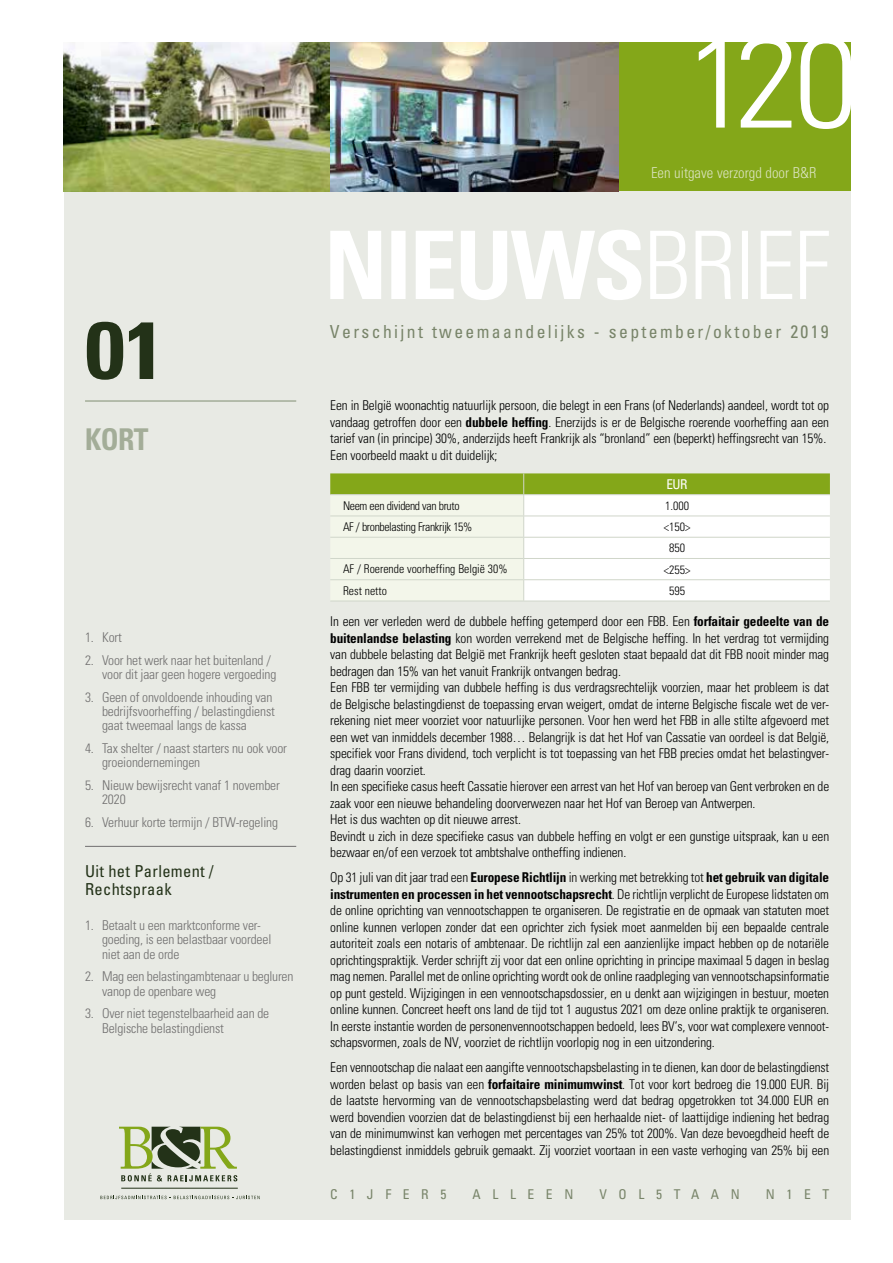
<style>
.page{position:relative;width:893px;height:1263px;background:#fff}
.page>*{position:absolute;margin:0;border:0;box-sizing:border-box;transform-origin:0 0}
.t1{font:300 condensed 128.55px "Univers";color:#fff;scale:1.11 1}
.t2{font:700 condensed 81px "Univers";color:#233218;scale:1.11 1}
.t3{font:700 condensed 30px "Univers";color:#a3ad98}
.t4{font:condensed 18px "Univers";letter-spacing:.135em;color:#788469}
.t5{font:condensed 16.5px/18px "Univers";letter-spacing:.02em;color:#233218}
.t6{font:300 condensed 15px "Univers";color:#dae3be}
.t7{font:300 condensed 13.5px/16.5px "Univers";letter-spacing:-.01em;color:#000}
.t8{font:300 condensed 13.5px/14.2px "Univers";letter-spacing:-.01em;color:#706f6f}
.t9{font:condensed 13.5px "Univers";letter-spacing:.86em;color:#788469}
.t10{font:condensed 13.5px "Univers";color:#fff}
.t11{font:300 condensed 12px/21.3px "Univers";color:#000;text-align:center}
.t12{font:300 condensed 12px "Univers";letter-spacing:-.03em;color:#000}
.s1{font-weight:700}
</style>
<div class="page">
<div style="left:64px;top:43px;width:786px;height:1177px;background:#e8eae4"></div>
<div style="left:581px;top:43px;width:269px;height:148px;background:#84a719"></div>
<img style="left:64px;top:43px;width:266px;height:148px">
<img style="left:330px;top:43px;width:288px;height:148px">
<hr style="left:121px;top:1188px;width:117px;height:1px;background:#233218">
<svg style="left:100px;top:1196px;width:160px;height:3px"></svg>
<svg style="left:119px;top:1127px;width:118px;height:54px"></svg>
<hr style="left:85px;top:846px;width:211px;height:1px;background:#706f6f">
<svg style="left:330px;top:230px;width:499px;height:70px"></svg>
<hr style="left:85px;top:400px;width:211px;height:2px;background:#a3ad98">
<hr style="left:330px;top:601px;width:193px;height:1px;background:#d0d6ca">
<hr style="left:523px;top:601px;width:307px;height:1px;background:#d0d6ca">
<svg style="left:330px;top:473px;width:500px;height:128px"></svg>
<hr style="left:523px;top:537px;width:307px;height:1px;background:#d0d6ca">
<hr style="left:523px;top:579px;width:307px;height:1px;background:#d0d6ca">
<h1 class="t1" style="left:686px;top:5px;width:156px">120</h1>
<p class="t6" style="left:651px;top:164px;width:167px">Een uitgave verzorgd door B&amp;R</p>
<h2 class="t2" style="left:85px;top:300px;width:73px">01</h2>
<h3 class="t3" style="left:85px;top:421px;width:65px">KORT</h3>
<p class="t8" style="left:85px;top:630px;width:38px">1. Kort</p>
<p class="t8" style="left:102px;top:653px;width:176px;text-indent:-17px">2. Voor het werk naar het buitenland / voor dit jaar geen hogere vergoeding</p>
<p class="t8" style="left:102px;top:690px;width:174px;text-indent:-17px">3. Geen of onvoldoende inhouding van bedrijfsvoorheffing / belastingdienst gaat tweemaal langs de kassa</p>
<p class="t8" style="left:102px;top:741px;width:186px;text-indent:-17px">4. Tax shelter / naast starters nu ook voor groeiondernemingen</p>
<p class="t8" style="left:102px;top:778px;width:179px;text-indent:-17px">5. Nieuw bewijsrecht vanaf 1 november<br>2020</p>
<p class="t8" style="left:85px;top:815px;width:194px">6. Verhuur korte termijn / BTW-regeling</p>
<p class="t5" style="left:85px;top:861px;width:130px">Uit het Parlement /<br>Rechtspraak</p>
<p class="t8" style="left:102px;top:918px;width:171px;text-indent:-17px">1. Betaalt u een marktconforme ver&shy;goeding, is een belastbaar voordeel niet aan de orde</p>
<p class="t8" style="left:102px;top:969px;width:193px;text-indent:-17px">2. Mag een belastingambtenaar u begluren vanop de openbare weg</p>
<p class="t8" style="left:102px;top:1006px;width:169px;text-indent:-17px">3. Over niet tegenstelbaarheid aan de<br>Belgische belastingdienst</p>
<h3 class="t4" style="left:330px;top:320px;width:500px">Verschijnt tweemaandelijks - september/oktober 2019</h3>
<p class="t7" style="left:330px;top:397px;width:500px">Een in België woonachtig natuurlijk persoon, die belegt in een Frans (of Nederlands) aandeel, wordt tot op vandaag getroffen door een <span class="s1">dubbele heffing</span>. Enerzijds is er de Belgische roerende voorheffing aan een tarief van (in principe) 30%, anderzijds heeft Frankrijk als “bronland” een (beperkt) heffingsrecht van 15%.<br>Een voorbeeld maakt u dit duidelijk;</p>
<p class="t10" style="left:666px;top:476px;width:23px">EUR</p>
<p class="t12" style="left:343px;top:498px;width:118px">Neem een dividend van bruto</p>
<p class="t11" style="left:665px;top:495px;width:25px">1.000</p>
<p class="t12" style="left:343px;top:519px;width:131px">AF / bronbelasting Frankrijk 15%</p>
<p class="t11" style="left:664px;top:516px;width:28px">&lt;150&gt;<br>850</p>
<p class="t11" style="left:343px;top:558px;width:166px">AF / Roerende voorheffing België 30%</p>
<p class="t11" style="left:664px;top:559px;width:28px">&lt;255&gt;</p>
<p class="t11" style="left:343px;top:580px;width:46px">Rest netto</p>
<p class="t11" style="left:669px;top:580px;width:17px">595</p>
<p class="t7" style="left:330px;top:613px;width:500px">In een ver verleden werd de dubbele heffing getemperd door een FBB. Een <span class="s1">forfaitair gedeelte van de buitenlandse belasting</span> kon worden verrekend met de Belgische heffing. In het verdrag tot vermijding van dubbele belasting dat België met Frankrijk heeft gesloten staat bepaald dat dit FBB nooit minder mag bedragen dan 15% van het vanuit Frankrijk ontvangen bedrag.<br>Een FBB ter vermijding van dubbele heffing is dus verdragsrechtelijk voorzien, maar het probleem is dat de Belgische belastingdienst de toepassing ervan weigert, omdat de interne Belgische fiscale wet de ver&shy;rekening niet meer voorziet voor natuurlijke personen. Voor hen werd het FBB in alle stilte afgevoerd met een wet van inmiddels december 1988… Belangrijk is dat het Hof van Cassatie van oordeel is dat België, specifiek voor Frans dividend, toch verplicht is tot toepassing van het FBB precies omdat het belastingver&shy;drag daarin voorziet.<br>In een specifieke casus heeft Cassatie hierover een arrest van het Hof van beroep van Gent verbroken en de zaak voor een nieuwe behandeling doorverwezen naar het Hof van Beroep van Antwerpen.<br>Het is dus wachten op dit nieuwe arrest.<br>Bevindt u zich in deze specifieke casus van dubbele heffing en volgt er een gunstige uitspraak, kan u een bezwaar en/of een verzoek tot ambtshalve ontheffing indienen.</p>
<p class="t7" style="left:330px;top:869px;width:500px;text-align:justify">Op 31 juli van dit jaar trad een <span class="s1">Europese Richtlijn</span> in werking met betrekking tot <span class="s1">het gebruik van digitale instrumenten en processen in het vennootschapsrecht</span>. De richtlijn verplicht de Europese lidstaten om de online oprichting van vennootschappen te organiseren. De registratie en de opmaak van statuten moet online kunnen verlopen zonder dat een oprichter zich fysiek moet aanmelden bij een bepaalde centrale autoriteit zoals een notaris of ambtenaar. De richtlijn zal een aanzienlijke impact hebben op de notariële oprichtingspraktijk. Verder schrijft zij voor dat een online oprichting in principe maximaal 5 dagen in beslag mag nemen. Parallel met de online oprichting wordt ook de online raadpleging van vennootschapsinformatie op punt gesteld. Wijzigingen in een vennootschapsdossier, en u denkt aan wijzigingen in bestuur, moeten online kunnen. Concreet heeft ons land de tijd tot 1 augustus 2021 om deze online praktijk te organiseren.<br>In eerste instantie worden de personenvennootschappen bedoeld, lees BV’s, voor wat complexere vennoot&shy;schapsvormen, zoals de NV, voorziet de richtlijn voorlopig nog in een uitzondering.</p>
<p class="t7" style="left:330px;top:1059px;width:500px;text-align:justify">Een vennootschap die nalaat een aangifte vennootschapsbelasting in te dienen, kan door de belastingdienst worden belast op basis van een <span class="s1">forfaitaire minimumwinst</span>. Tot voor kort bedroeg die 19.000 EUR. Bij de laatste hervorming van de vennootschapsbelasting werd dat bedrag opgetrokken tot 34.000 EUR en werd bovendien voorzien dat de belastingdienst bij een herhaalde niet- of laattijdige indiening het bedrag van de minimumwinst kan verhogen met percentages van 25% tot 200%. Van deze bevoegdheid heeft de belastingdienst inmiddels gebruik gemaakt. Zij voorziet voortaan in een vaste verhoging van 25% bij een</p>
<p class="t9" style="left:330px;top:1185px;width:118px">C1JFER5</p>
<p class="t9" style="left:473px;top:1185px;width:102px">ALLEEN</p>
<p class="t9" style="left:599px;top:1185px;width:142px">VOL5TAAN</p>
<p class="t9" style="left:766px;top:1185px;width:65px">N1ET</p>
</div>
